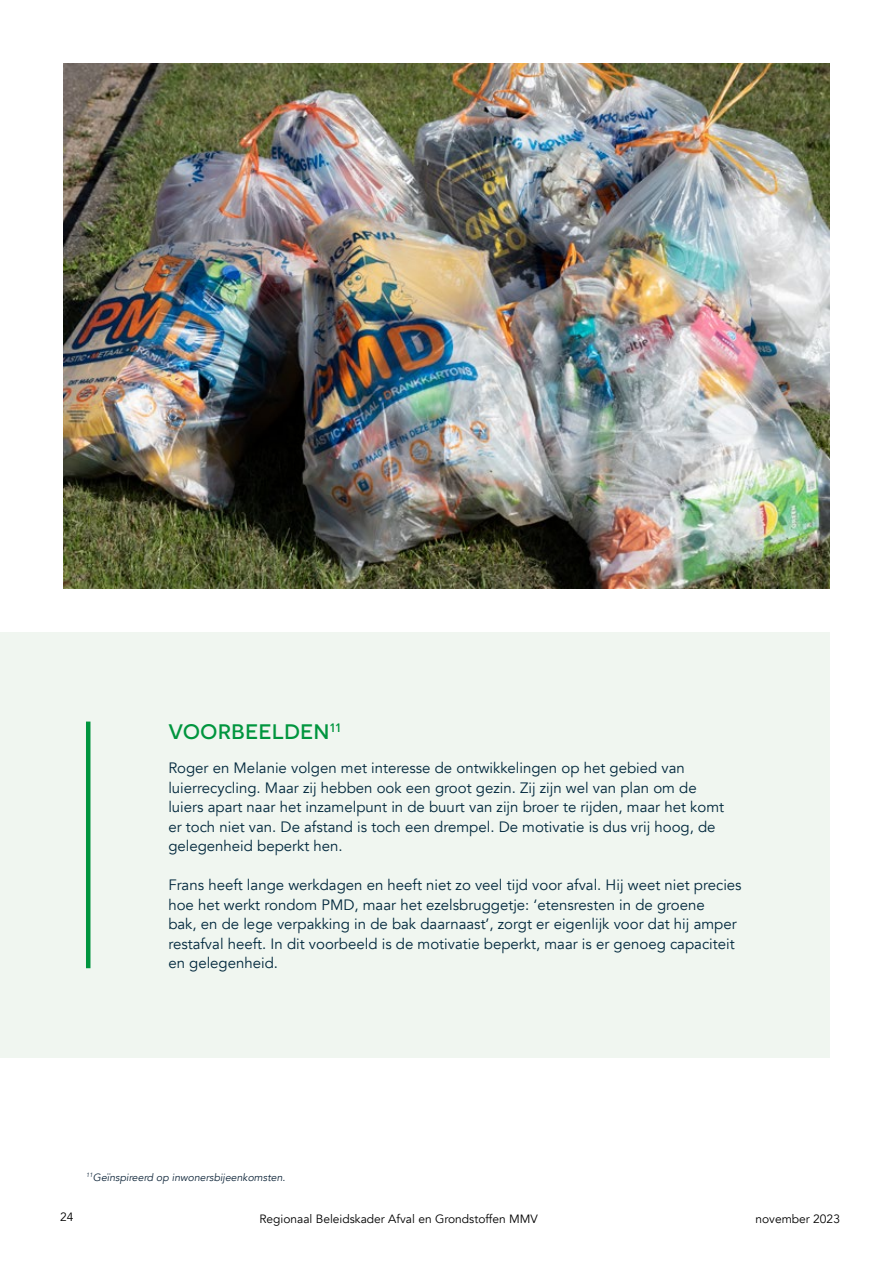
<style>
.page{position:relative;width:893px;height:1263px;background:#fff}
.page>*{position:absolute;margin:0;border:0;box-sizing:border-box;transform-origin:0 0}
.t1{font:500 21px "Novecentosanswide";letter-spacing:.03em;color:#00953e}
.t2{font:15px/19.5px "Avenir";color:#00273c}
.t3{font:12px "Avenir";color:#000}
.t4{font:italic 10.5px "Avenir";color:#0f263a}
</style>
<div class="page">
<img style="left:64px;top:64px;width:765px;height:524px">
<div style="left:0;top:632px;width:829px;height:425px;background:#f0f6f0"></div>
<hr style="left:86px;top:721px;width:4px;height:247px;background:#00953e">
<h1 class="t1" style="left:168px;top:719px;width:174px">VOORBEELDEN<sup>11</sup></h1>
<p class="t2" style="left:168px;top:758px;width:557px">Roger en Melanie volgen met interesse de ontwikkelingen op het gebied van luierrecycling. Maar zij hebben ook een groot gezin. Zij zijn wel van plan om de luiers apart naar het inzamelpunt in de buurt van zijn broer te rijden, maar het komt er toch niet van. De afstand is toch een drempel. De motivatie is dus vrij hoog, de gelegenheid beperkt hen.</p>
<p class="t2" style="left:168px;top:875px;width:575px">Frans heeft lange werkdagen en heeft niet zo veel tijd voor afval. Hij weet niet precies hoe het werkt rondom PMD, maar het ezelsbruggetje: ‘etensresten in de groene<br>bak, en de lege verpakking in de bak daarnaast’, zorgt er eigenlijk voor dat hij amper restafval heeft. In dit voorbeeld is de motivatie beperkt, maar is er genoeg capaciteit en gelegenheid.</p>
<p class="t4" style="left:86px;top:1171px;width:201px"><sup>11</sup>Geïnspireerd op inwonersbijeenkomsten.</p>
<p class="t3" style="left:60px;top:1209px;width:15px">24</p>
<p class="t3" style="left:259px;top:1212px;width:280px">Regionaal Beleidskader Afval en Grondstoffen MMV</p>
<p class="t3" style="left:755px;top:1212px;width:86px">november 2023</p>
</div>
